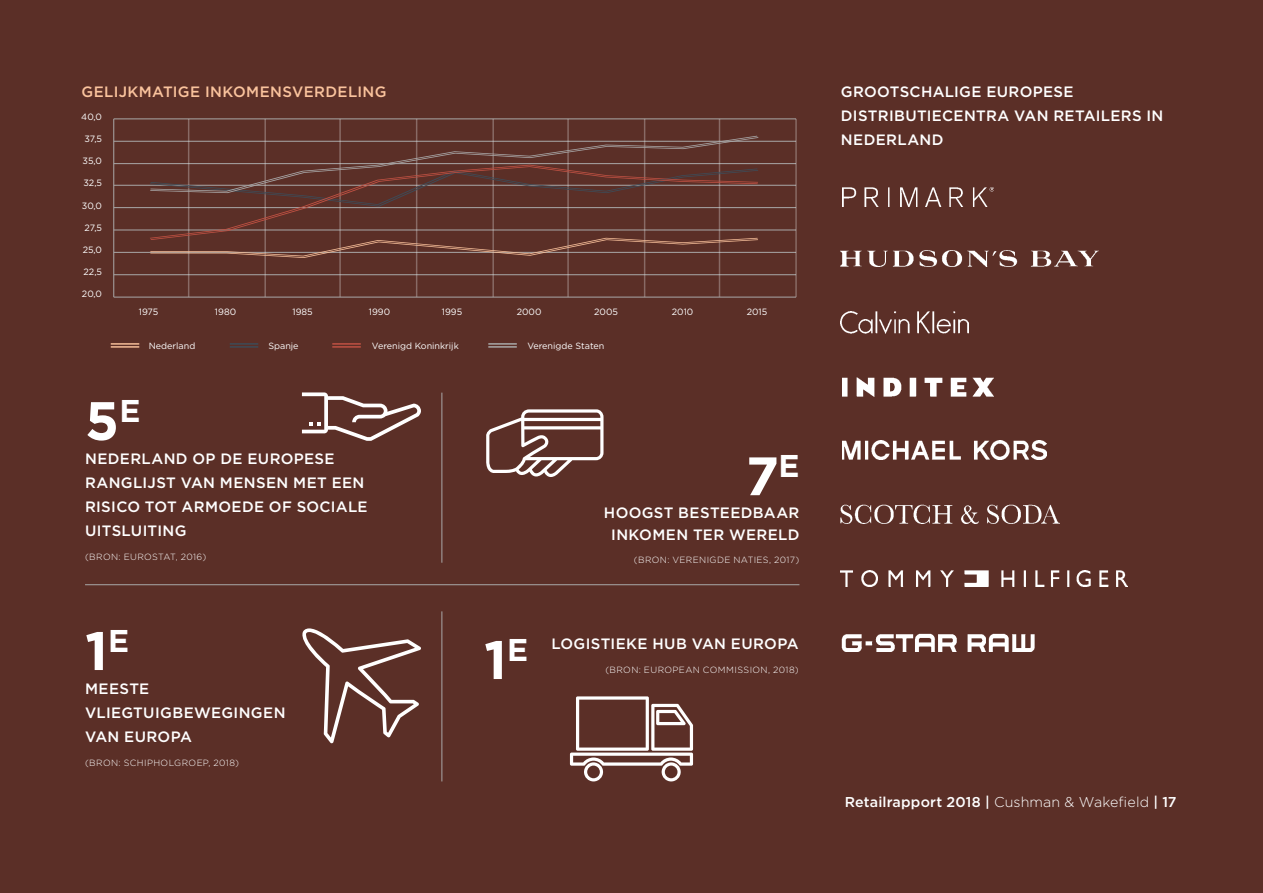
<style>
.page{position:relative;width:1263px;height:893px;background:#5b2f27}
.page>*{position:absolute;margin:0;border:0;box-sizing:border-box;transform-origin:0 0}
.t1{font:700 54px "Gotham";color:#fff}
.t2{font:500 15px/24px "Gotham";letter-spacing:.025em;color:#fff}
.t3{font:500 15px "Gotham";letter-spacing:.025em;color:#fac39d}
.t4{font:500 14.25px "Gotham";letter-spacing:.01em;color:#fff}
.t5{font:9.15px "Gotham";color:#fff}
.t6{font:300 9px "Gotham";letter-spacing:.04em;color:#fff}
.t7{font:9px "Gotham";color:#fff}
.s1{font-weight:300}
</style>
<div class="page">
<hr style="left:114px;top:274px;width:682px;height:1px;background:#a9a8a8">
<hr style="left:114px;top:252px;width:682px;height:1px;background:#a9a8a8">
<hr style="left:114px;top:230px;width:682px;height:1px;background:#a9a8a8">
<hr style="left:114px;top:207px;width:682px;height:1px;background:#a9a8a8">
<hr style="left:114px;top:185px;width:682px;height:1px;background:#a9a8a8">
<hr style="left:114px;top:163px;width:682px;height:1px;background:#a9a8a8">
<hr style="left:114px;top:141px;width:682px;height:1px;background:#a9a8a8">
<hr style="left:114px;top:119px;width:682px;height:1px;background:#a9a8a8">
<hr style="left:188px;top:119px;width:1px;height:178px;background:#e9e9e9">
<hr style="left:264px;top:119px;width:2px;height:178px;background:#e9e9e9">
<hr style="left:339px;top:119px;width:2px;height:178px;background:#e9e9e9">
<hr style="left:416px;top:119px;width:1px;height:178px;background:#e9e9e9">
<hr style="left:492px;top:119px;width:2px;height:178px;background:#e9e9e9">
<hr style="left:567px;top:119px;width:2px;height:178px;background:#e9e9e9">
<hr style="left:644px;top:119px;width:1px;height:178px;background:#e9e9e9">
<hr style="left:719px;top:119px;width:1px;height:178px;background:#e9e9e9">
<hr style="left:795px;top:119px;width:2px;height:178px;background:#e9e9e9">
<hr style="left:113px;top:119px;width:1px;height:178px;background:#a9a8a8">
<hr style="left:114px;top:297px;width:682px;height:1px;background:#a9a8a8">
<svg style="left:150px;top:240px;width:608px;height:18px"></svg>
<svg style="left:150px;top:207px;width:608px;height:33px"></svg>
<svg style="left:150px;top:136px;width:608px;height:71px"></svg>
<hr style="left:111px;top:346px;width:28px;height:2px;background:#f5bd98">
<hr style="left:111px;top:343px;width:28px;height:2px;background:#f5bd98">
<hr style="left:230px;top:346px;width:28px;height:2px;background:#3d4b57">
<hr style="left:230px;top:343px;width:28px;height:2px;background:#3d4b57">
<hr style="left:332px;top:346px;width:29px;height:2px;background:#c05143">
<hr style="left:332px;top:343px;width:29px;height:2px;background:#c05143">
<hr style="left:488px;top:346px;width:29px;height:2px;background:#a9a8a8">
<hr style="left:488px;top:343px;width:29px;height:2px;background:#a9a8a8">
<hr style="left:441px;top:611px;width:1px;height:170px;background:#a9a8a8">
<hr style="left:85px;top:584px;width:714px;height:1px;background:#a9a8a8">
<hr style="left:441px;top:393px;width:1px;height:170px;background:#a9a8a8">
<svg style="left:570px;top:696px;width:123px;height:85px"></svg>
<svg style="left:302px;top:628px;width:119px;height:115px"></svg>
<svg style="left:486px;top:409px;width:117px;height:68px"></svg>
<svg style="left:302px;top:392px;width:119px;height:49px"></svg>
<img style="left:841px;top:570px;width:286px;height:17px">
<img style="left:843px;top:188px;width:150px;height:19px">
<img style="left:841px;top:311px;width:128px;height:22px">
<img style="left:841px;top:251px;width:257px;height:16px">
<img style="left:842px;top:377px;width:151px;height:20px">
<img style="left:842px;top:441px;width:204px;height:19px">
<img style="left:841px;top:504px;width:218px;height:19px">
<img style="left:842px;top:634px;width:193px;height:18px">
<p class="t3" style="left:81px;top:82px;width:307px">GELIJKMATIGE INKOMENSVERDELING</p>
<p class="t5" style="left:81px;top:111px;width:22px">40,0</p>
<p class="t5" style="left:85px;top:133px;width:19px">37,5</p>
<p class="t5" style="left:83px;top:155px;width:21px">35,0</p>
<p class="t5" style="left:83px;top:177px;width:20px">32,5</p>
<p class="t5" style="left:82px;top:199px;width:22px">30,0</p>
<p class="t5" style="left:85px;top:222px;width:19px">27,5</p>
<p class="t5" style="left:83px;top:244px;width:21px">25,0</p>
<p class="t5" style="left:84px;top:266px;width:20px">22,5</p>
<p class="t5" style="left:82px;top:288px;width:22px">20,0</p>
<p class="t5" style="left:139px;top:306px;width:21px">1975</p>
<p class="t5" style="left:215px;top:306px;width:23px">1980</p>
<p class="t5" style="left:292px;top:306px;width:22px">1985</p>
<p class="t5" style="left:369px;top:306px;width:23px">1990</p>
<p class="t5" style="left:442px;top:306px;width:22px">1995</p>
<p class="t5" style="left:517px;top:306px;width:26px">2000</p>
<p class="t5" style="left:594px;top:306px;width:25px">2005</p>
<p class="t5" style="left:672px;top:306px;width:23px">2010</p>
<p class="t5" style="left:747px;top:306px;width:22px">2015</p>
<p class="t7" style="left:149px;top:340px;width:48px">Nederland</p>
<p class="t7" style="left:268px;top:340px;width:32px">Spanje</p>
<p class="t7" style="left:372px;top:340px;width:88px">Verenigd Koninkrijk</p>
<p class="t7" style="left:527px;top:340px;width:79px">Verenigde Staten</p>
<h1 class="t1" style="left:85px;top:385px;width:57px">5<sup>E</sup></h1>
<p class="t2" style="left:85px;top:446px;width:284px">NEDERLAND OP DE EUROPESE<br>RANGLIJST VAN MENSEN MET EEN<br>RISICO TOT ARMOEDE OF SOCIALE<br>UITSLUITING</p>
<p class="t6" style="left:85px;top:551px;width:123px">(BRON: EUROSTAT, 2016)</p>
<h1 class="t1" style="left:85px;top:615px;width:46px">1<sup>E</sup></h1>
<p class="t2" style="left:85px;top:676px;width:202px">MEESTE<br>VLIEGTUIGBEWEGINGEN<br>VAN EUROPA</p>
<p class="t6" style="left:85px;top:757px;width:155px">(BRON: SCHIPHOLGROEP, 2018)</p>
<h1 class="t1" style="left:745px;top:440px;width:55px">7<sup>E</sup></h1>
<p class="t2" style="left:604px;top:501px;width:197px;line-height:22.5px;text-align:center">HOOGST BESTEEDBAAR<br>INKOMEN TER WERELD</p>
<p class="t6" style="left:634px;top:554px;width:167px">(BRON: VERENIGDE NATIES, 2017)</p>
<h1 class="t1" style="left:484px;top:624px;width:46px">1<sup>E</sup></h1>
<p class="t2" style="left:551px;top:631px;width:249px">LOGISTIEKE HUB VAN EUROPA</p>
<p class="t6" style="left:605px;top:664px;width:195px">(BRON: EUROPEAN COMMISSION, 2018)</p>
<p class="t2" style="left:841px;top:80px;width:324px">GROOTSCHALIGE EUROPESE<br>DISTRIBUTIECENTRA VAN RETAILERS IN<br>NEDERLAND</p>
<p class="t4" style="left:845px;top:793px;width:333px">Retailrapport 2018 | <span class="s1">Cushman &amp; Wakefield</span> | 17</p>
</div>
